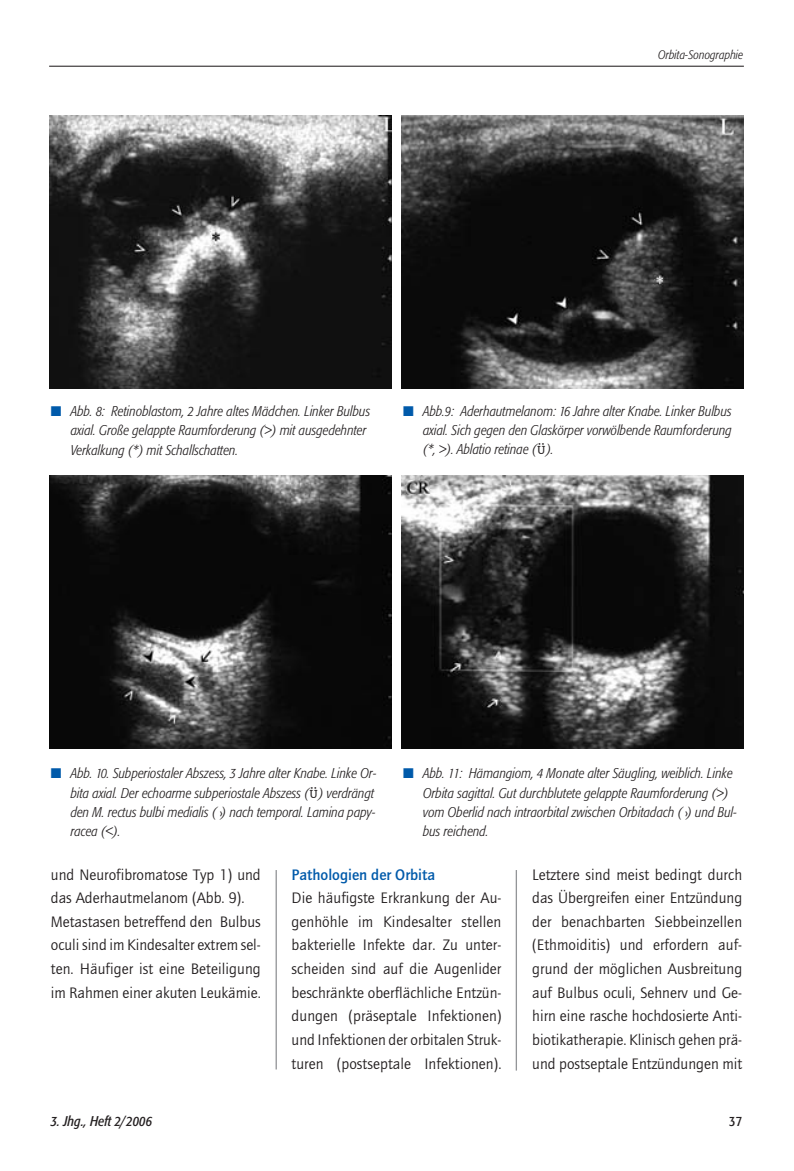
<style>
.page{position:relative;width:794px;height:1171px;background:#fff}
.page>*{position:absolute;margin:0;border:0;box-sizing:border-box;transform-origin:0 0}
.t1{font:15.75px/23.6px "Quay";color:#231f20;text-align:justify}
.t2{font:700 15.75px "Quay";color:#005aaa}
.t3{font:italic 300 condensed 14px/19.2px "Formata";color:#231f20}
.t4{font:italic condensed 14px "Formata";color:#231f20}
.t5{font:condensed 14px "Formata";color:#231f20}
.t6{font:italic 300 condensed 12.25px "Formata";color:#231f20}
.s1{color:#005aaa}
.s2{font-family:"Courier";font-weight:400;font-style:normal;font-stretch:normal}
</style>
<div class="page">
<hr style="left:49px;top:66px;width:695px;height:1px;background:#231f20">
<hr style="left:275px;top:870px;width:2px;height:199px;background:#939598">
<hr style="left:516px;top:870px;width:1px;height:200px;background:#939598">
<img style="left:49px;top:116px;width:342px;height:273px">
<img style="left:401px;top:116px;width:343px;height:273px">
<img style="left:49px;top:475px;width:342px;height:273px">
<img style="left:401px;top:475px;width:343px;height:273px">
<p class="t6" style="left:658px;top:50px;width:87px">Orbita-Sonographie</p>
<p class="t3" style="left:71px;top:402px;width:301px;text-indent:-20px"><span class="s1">■</span> Abb. 8: Retinoblastom, 2 Jahre altes Mädchen. Linker Bulbus axial. Große gelappte Raumforderung (&gt;) mit ausgedehnter<br>Verkalkung (*) mit Schallschatten.</p>
<p class="t3" style="left:423px;top:402px;width:310px;text-align:justify;text-indent:-20px"><span class="s1">■</span> Abb.9: Aderhautmelanom: 16 Jahre alter Knabe. Linker Bulbus axial. Sich gegen den Glaskörper vorwölbende Raumforderung (*, &gt;). Ablatio retinae (<span class="s2">Ü</span>).</p>
<p class="t3" style="left:71px;top:765px;width:307px;text-indent:-20px"><span class="s1">■</span> Abb. 10. Subperiostaler Abszess, 3 Jahre alter Knabe. Linke Or&shy;bita axial. Der echoarme subperiostale Abszess (<span class="s2">Ü</span>) verdrängt den M. rectus bulbi medialis (<span class="s2">›</span>) nach temporal. Lamina papy&shy;racea (&lt;).</p>
<p class="t3" style="left:423px;top:765px;width:315px;text-indent:-20px"><span class="s1">■</span> Abb. 11: Hämangiom, 4 Monate alter Säugling, weiblich. Linke Orbita sagittal. Gut durchblutete gelappte Raumforderung (&gt;) vom Oberlid nach intraorbital zwischen Orbitadach (<span class="s2">›</span>) und Bul&shy;bus reichend.</p>
<p class="t1" style="left:51px;top:864px;width:211px;text-align:left">und Neurofibromatose Typ 1) und das Aderhautmelanom (Abb. 9).<br>Metastasen betreffend den Bulbus oculi sind im Kindesalter extrem sel&shy;ten. Häufiger ist eine Beteiligung im Rahmen einer akuten Leukämie.</p>
<p class="t2" style="left:291px;top:868px;width:145px">Pathologien der Orbita</p>
<p class="t1" style="left:291px;top:887px;width:211px">Die häufigste Erkrankung der Au&shy;genhöhle im Kindesalter stellen bakterielle Infekte dar. Zu unter&shy;scheiden sind auf die Augenlider beschränkte oberflächliche Entzün&shy;dungen (präseptale Infektionen) und Infektionen der orbitalen Struk&shy;turen (postseptale Infektionen).</p>
<p class="t1" style="left:532px;top:864px;width:211px">Letztere sind meist bedingt durch das Übergreifen einer Entzündung der benachbarten Siebbeinzellen (Ethmoiditis) und erfordern auf&shy;grund der möglichen Ausbreitung auf Bulbus oculi, Sehnerv und Ge&shy;hirn eine rasche hochdosierte Anti&shy;biotikatherapie. Klinisch gehen prä&shy;und postseptale Entzündungen mit</p>
<p class="t4" style="left:51px;top:1115px;width:103px">3. Jhg., Heft 2/2006</p>
<p class="t5" style="left:729px;top:1115px;width:14px">37</p>
</div>
